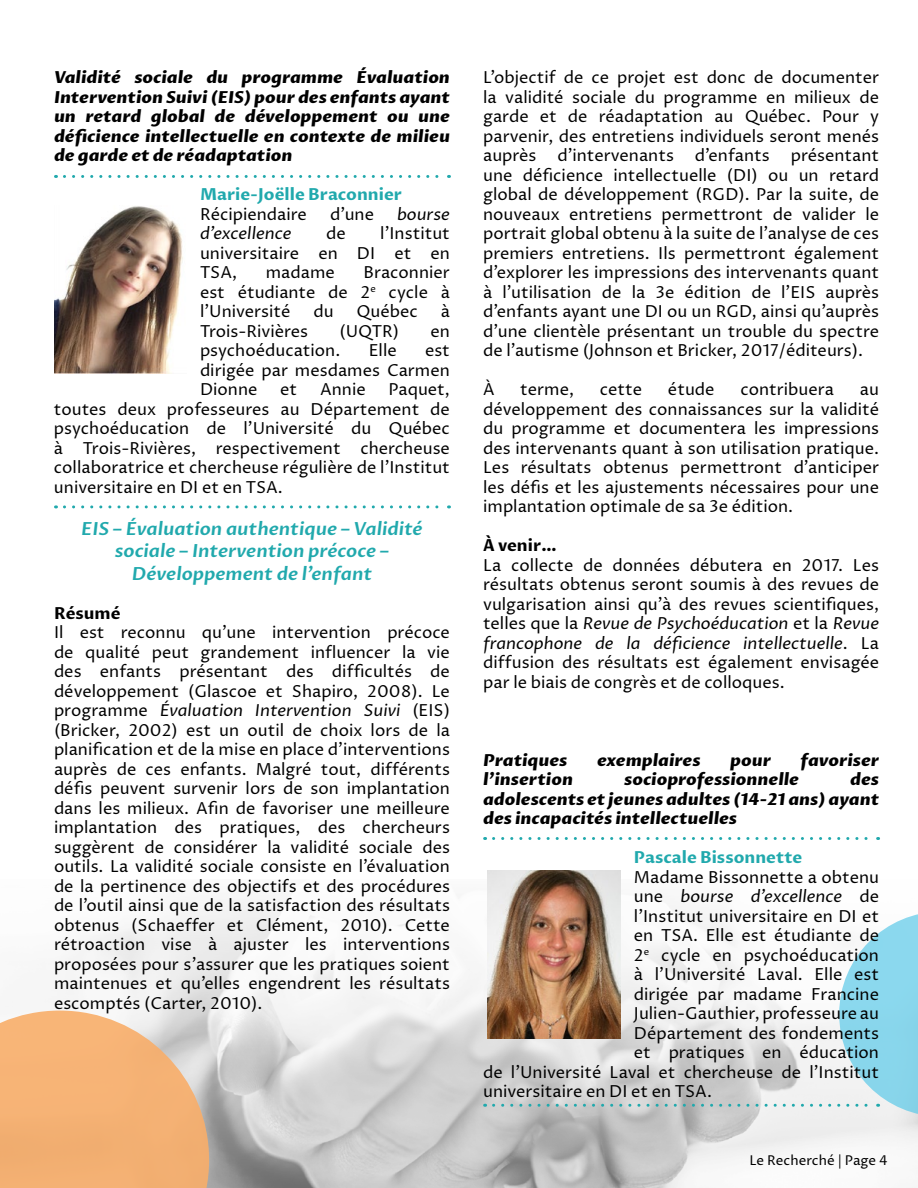
<style>
.page{position:relative;width:918px;height:1188px;background:#fff}
.page>*{position:absolute;margin:0;border:0;box-sizing:border-box;transform-origin:0 0}
.t1{font:italic 600 18px/22.5px "Proza Libre";color:#21a9ad;text-align:center}
.t2{font:16.5px/19.5px "Proza Libre";color:#000;text-align:justify}
.t3{font:italic 800 16.5px/19.5px "Proza Libre";color:#000;text-align:justify}
.t4{font:italic 16.5px "Proza Libre";color:#000}
.t5{font:700 16.5px "Proza Libre";color:#21a9ad}
.t6{font:700 16.5px "Proza Libre";color:#000}
.t7{font:13.5px "Proza Libre";color:#000}
.s1{font-style:italic}
.s2{font-style:normal}
</style>
<div class="page">
<svg style="left:0;top:870px;width:918px;height:318px"></svg>
<svg style="left:64px;top:175px;width:385px;height:3px"></svg>
<svg style="left:64px;top:505px;width:385px;height:3px"></svg>
<svg style="left:494px;top:837px;width:385px;height:3px"></svg>
<svg style="left:494px;top:912px;width:424px;height:205px"></svg>
<img style="left:54px;top:206px;width:129px;height:167px">
<img style="left:488px;top:870px;width:132px;height:168px">
<p class="t3" style="left:54px;top:69px;width:398px">Validité sociale du programme Évaluation Intervention Suivi (EIS) pour des enfants ayant un retard global de développement ou une déficience intellectuelle en contexte de milieu de garde et de réadaptation</p>
<p class="t5" style="left:200px;top:184px;width:204px">Marie-Joëlle Braconnier</p>
<p class="t2" style="left:200px;top:204px;width:109px">Récipiendaire</p>
<p class="t2" style="left:330px;top:204px;width:46px">d’une</p>
<p class="t4" style="left:397px;top:204px;width:54px">bourse</p>
<p class="t4" style="left:200px;top:224px;width:93px">d’excellence</p>
<p class="t2" style="left:326px;top:224px;width:21px">de</p>
<p class="t2" style="left:200px;top:224px;width:251px;text-indent:180px">l’Institut universitaire en DI et en TSA,</p>
<p class="t2" style="left:266px;top:263px;width:71px">madame</p>
<p class="t2" style="left:200px;top:263px;width:252px;text-indent:164px">Braconnier est étudiante de 2<sup>e</sup> cycle à l’Université</p>
<p class="t2" style="left:313px;top:302px;width:22px">du</p>
<p class="t2" style="left:356px;top:302px;width:63px">Québec</p>
<p class="t2" style="left:441px;top:302px;width:11px">à</p>
<p class="t2" style="left:200px;top:321px;width:110px">Trois-Rivières</p>
<p class="t2" style="left:339px;top:321px;width:61px">(UQTR)</p>
<p class="t2" style="left:431px;top:321px;width:21px">en</p>
<p class="t2" style="left:200px;top:341px;width:142px">psychoéducation.</p>
<p class="t2" style="left:369px;top:341px;width:30px">Elle</p>
<p class="t2" style="left:200px;top:341px;width:251px;text-indent:225px">est dirigée par mesdames Carmen Dionne</p>
<p class="t2" style="left:280px;top:380px;width:19px">et</p>
<p class="t2" style="left:320px;top:380px;width:47px">Annie</p>
<p class="t2" style="left:54px;top:380px;width:397px;text-indent:334px">Paquet, toutes deux professeures au Département de psychoéducation de l’Université du Québec à Trois-Rivières, respectivement chercheuse collaboratrice et chercheuse régulière de l’Institut universitaire en DI et en TSA.</p>
<p class="t1" style="left:81px;top:518px;width:343px">EIS – Évaluation authentique – Validité sociale – Intervention précoce –<br>Développement de l’enfant</p>
<p class="t6" style="left:54px;top:603px;width:68px">Résumé</p>
<p class="t2" style="left:54px;top:623px;width:398px">Il est reconnu qu’une intervention précoce de qualité peut grandement influencer la vie des enfants présentant des difficultés de développement (Glascoe et Shapiro, 2008). Le programme <span class="s1">Évaluation Intervention Suivi</span> (EIS) (Bricker, 2002) est un outil de choix lors de la planification et de la mise en place d’interventions auprès de ces enfants. Malgré tout, différents défis peuvent survenir lors de son implantation dans les milieux. Afin de favoriser une meilleure implantation des pratiques, des chercheurs suggèrent de considérer la validité sociale des outils. La validité sociale consiste en l’évaluation de la pertinence des objectifs et des procédures de l’outil ainsi que de la satisfaction des résultats obtenus (Schaeffer et Clément, 2010). Cette rétroaction vise à ajuster les interventions proposées pour s’assurer que les pratiques soient maintenues et qu’elles engendrent les résultats escomptés (Carter, 2010).</p>
<p class="t2" style="left:483px;top:68px;width:398px">L’objectif de ce projet est donc de documenter la validité sociale du programme en milieux de garde et de réadaptation au Québec. Pour y parvenir, des entretiens individuels seront menés auprès</p>
<p class="t2" style="left:557px;top:146px;width:118px">d’intervenants</p>
<p class="t2" style="left:695px;top:146px;width:77px">d’enfants</p>
<p class="t2" style="left:483px;top:146px;width:398px;text-indent:308px">présentant une déficience intellectuelle (DI) ou un retard global de développement (RGD). Par la suite, de nouveaux entretiens permettront de valider le portrait global obtenu à la suite de l’analyse de ces premiers entretiens. Ils permettront également d’explorer les impressions des intervenants quant à l’utilisation de la 3e édition de l’EIS auprès d’enfants ayant une DI ou un RGD, ainsi qu’auprès d’une clientèle présentant un trouble du spectre de l’autisme (Johnson et Bricker, 2017/éditeurs).</p>
<p class="t2" style="left:483px;top:380px;width:13px">À</p>
<p class="t2" style="left:520px;top:380px;width:55px">terme,</p>
<p class="t2" style="left:600px;top:380px;width:44px">cette</p>
<p class="t2" style="left:668px;top:380px;width:48px">étude</p>
<p class="t2" style="left:740px;top:380px;width:95px">contribuera</p>
<p class="t2" style="left:483px;top:380px;width:398px;text-indent:377px">au développement des connaissances sur la validité du programme et documentera les impressions des intervenants quant à son utilisation pratique.<br>Les résultats obtenus permettront d’anticiper les défis et les ajustements nécessaires pour une implantation optimale de sa 3e édition.</p>
<p class="t6" style="left:483px;top:535px;width:75px">À venir…</p>
<p class="t2" style="left:483px;top:555px;width:398px">La collecte de données débutera en 2017. Les résultats obtenus seront soumis à des revues de vulgarisation ainsi qu’à des revues scientifiques, telles que la <span class="s1">Revue de Psychoéducation</span> et la <span class="s1">Revue francophone de la déficience intellectuelle</span>. La diffusion des résultats est également envisagée par le biais de congrès et de colloques.</p>
<p class="t3" style="left:483px;top:751px;width:86px">Pratiques</p>
<p class="t3" style="left:597px;top:751px;width:105px">exemplaires</p>
<p class="t3" style="left:730px;top:751px;width:42px">pour</p>
<p class="t3" style="left:801px;top:751px;width:80px">favoriser</p>
<p class="t3" style="left:483px;top:770px;width:91px">l’insertion</p>
<p class="t3" style="left:624px;top:770px;width:176px">socioprofessionnelle</p>
<p class="t3" style="left:483px;top:770px;width:398px;text-indent:367px">des adolescents et jeunes adultes (14-21 ans) ayant des incapacités intellectuelles</p>
<p class="t5" style="left:634px;top:847px;width:170px">Pascale Bissonnette</p>
<p class="t2" style="left:634px;top:867px;width:247px">Madame Bissonnette a obtenu</p>
<p class="t4" style="left:634px;top:886px;width:247px"><span class="s2">une</span> bourse d’excellence <span class="s2">de</span></p>
<p class="t2" style="left:634px;top:906px;width:247px">l’Institut universitaire en DI et</p>
<p class="t2" style="left:634px;top:926px;width:247px">en TSA. Elle est étudiante de</p>
<p class="t2" style="left:634px;top:945px;width:247px">2<sup>e</sup> cycle en psychoéducation</p>
<p class="t2" style="left:634px;top:965px;width:247px">à l’Université Laval. Elle est</p>
<p class="t2" style="left:634px;top:984px;width:247px">dirigée par madame Francine</p>
<p class="t2" style="left:634px;top:1004px;width:247px">Julien-Gauthier, professeure au</p>
<p class="t2" style="left:634px;top:1023px;width:247px">Département des fondements</p>
<p class="t2" style="left:634px;top:1043px;width:247px">et pratiques en éducation</p>
<p class="t2" style="left:483px;top:1062px;width:397px">de l’Université Laval et chercheuse de l’Institut</p>
<p class="t2" style="left:483px;top:1082px;width:230px">universitaire en DI et en TSA.</p>
<p class="t7" style="left:749px;top:1153px;width:140px">Le Recherché | Page 4</p>
</div>
